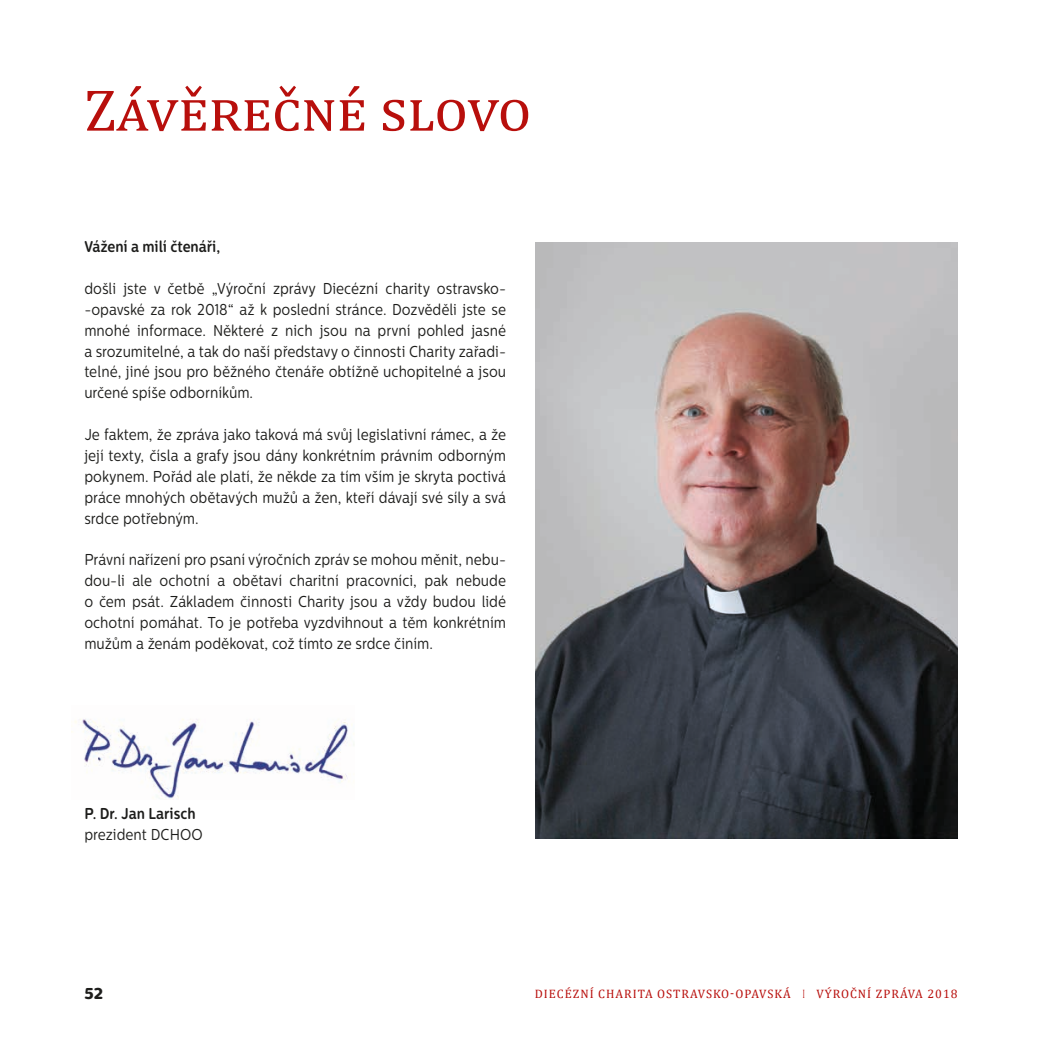
<style>
.page{position:relative;width:1042px;height:1042px;background:#fff}
.page>*{position:absolute;margin:0;border:0;box-sizing:border-box;transform-origin:0 0}
.t1{font:59.5px "Cambria";color:#b80f0c}
.t2{font:15.75px/20.8px "Centrale Sans Rounded";color:#1d1d1b;text-align:justify;scale:.85 1}
.t3{font:700 15.75px "Centrale Sans Rounded";color:#1d1d1b;scale:.85 1}
.t4{font:800 15.75px "Centrale Sans Rounded";color:#1d1d1b}
.t5{font:12.25px "Cambria";letter-spacing:.08em;color:#b80f0c}
</style>
<div class="page">
<img style="left:536px;top:242px;width:421px;height:597px">
<img style="left:72px;top:719px;width:282px;height:80px">
<h1 class="t1" style="left:84px;top:75px;width:448px">Závěrečné slovo</h1>
<p class="t3" style="left:84px;top:237px;width:161px">Vážení a milí čtenáři,</p>
<p class="t2" style="left:84px;top:278px;width:498px">došli jste v četbě „Výroční zprávy Diecézní charity ostravsko--opavské za rok 2018“ až k poslední stránce. Dozvěděli jste se mnohé informace. Některé z nich jsou na první pohled jasné a srozumitelné, a tak do naší představy o činnosti Charity zařadi&shy;telné, jiné jsou pro běžného čtenáře obtížně uchopitelné a jsou určené spíše odborníkům.</p>
<p class="t2" style="left:84px;top:424px;width:498px">Je faktem, že zpráva jako taková má svůj legislativní rámec, a že její texty, čísla a grafy jsou dány konkrétním právním odborným pokynem. Pořád ale platí, že někde za tím vším je skryta poctivá práce mnohých obětavých mužů a žen, kteří dávají své síly a svá srdce potřebným.</p>
<p class="t2" style="left:84px;top:549px;width:498px">Právní nařízení pro psaní výročních zpráv se mohou měnit, nebu&shy;dou-li ale ochotní a obětaví charitní pracovníci, pak nebude o čem psát. Základem činnosti Charity jsou a vždy budou lidé ochotní pomáhat. To je potřeba vyzdvihnout a těm konkrétním mužům a ženám poděkovat, což tímto ze srdce činím.</p>
<p class="t3" style="left:84px;top:804px;width:132px">P. Dr. Jan Larisch</p>
<p class="t2" style="left:84px;top:824px;width:141px">prezident DCHOO</p>
<p class="t4" style="left:84px;top:983px;width:20px">52</p>
<p class="t5" style="left:535px;top:986px;width:424px">DIECÉZNÍ CHARITA OSTRAVSKO-OPAVSKÁ I VÝROČNÍ ZPRÁVA 2018</p>
</div>
